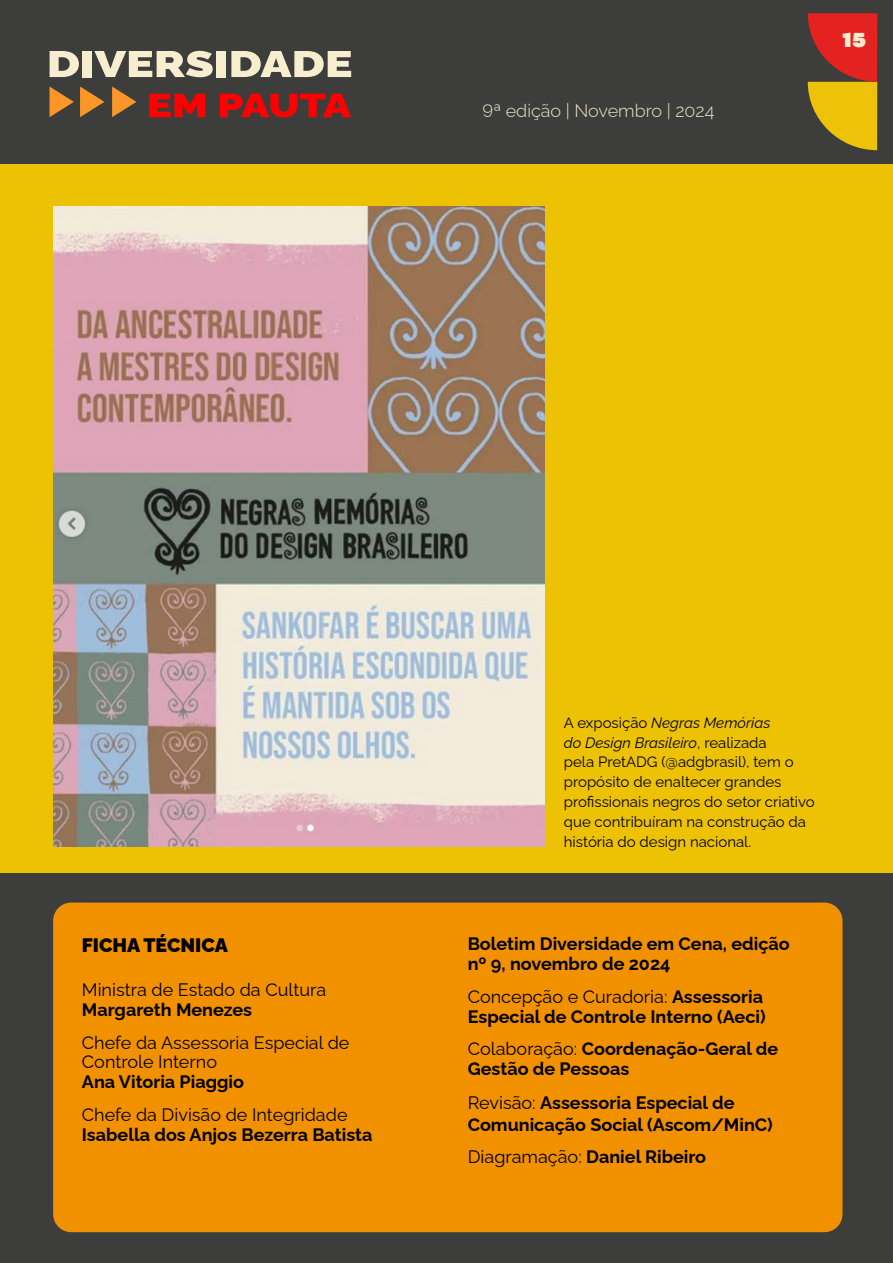
<style>
.page{position:relative;width:893px;height:1263px;background:#fff}
.page>*{position:absolute;margin:0;border:0;box-sizing:border-box;transform-origin:0 0}
.t1{font:800 21px "Noir Pro";color:#f7edcf}
.t2{font:900 19.5px "Raleway";color:#000}
.t3{font:700 18px/19.8px "Raleway";color:#000}
.t4{font:18px/19.8px "Raleway";color:#000}
.t5{font:300 18px "Raleway";color:#efe7c8}
.t6{font:15px/19.8px "Raleway";color:#000}
.s1{font-style:italic}
.s2{font-weight:400}
</style>
<div class="page">
<div style="left:0;top:0;width:893px;height:168px;background:#3d3d3b"></div>
<svg style="left:808px;top:13px;width:69px;height:137px"></svg>
<svg style="left:50px;top:51px;width:29px;height:26px"></svg>
<div style="left:83px;top:51px;width:9px;height:26px;background:#f7edcf"></div>
<svg style="left:94px;top:51px;width:119px;height:26px"></svg>
<div style="left:217px;top:51px;width:9px;height:26px;background:#f7edcf"></div>
<svg style="left:231px;top:51px;width:120px;height:26px"></svg>
<svg style="left:112px;top:87px;width:24px;height:30px"></svg>
<svg style="left:80px;top:87px;width:24px;height:30px"></svg>
<svg style="left:50px;top:87px;width:24px;height:30px"></svg>
<svg style="left:149px;top:94px;width:56px;height:23px"></svg>
<svg style="left:220px;top:94px;width:131px;height:23px"></svg>
<div style="left:0;top:165px;width:893px;height:1098px;background:#edc205"></div>
<div style="left:0;top:874px;width:893px;height:389px;background:#3d3d3b"></div>
<div style="left:53px;top:902px;width:789px;height:330px;background:#f29100;border-radius:18px"></div>
<img style="left:53px;top:206px;width:491px;height:640px">
<p class="t5" style="left:483px;top:96px;width:233px">9ª edição | Novembro | 2024</p>
<p class="t1" style="left:842px;top:22px;width:26px">15</p>
<p class="t2" style="left:82px;top:930px;width:147px">FICHA TÉCNICA</p>
<p class="t4" style="left:82px;top:978px;width:246px">Ministra de Estado da Cultura</p>
<p class="t3" style="left:82px;top:998px;width:172px">Margareth Menezes</p>
<p class="t4" style="left:82px;top:1030px;width:269px">Chefe da Assessoria Especial de<br>Controle Interno</p>
<p class="t3" style="left:82px;top:1070px;width:164px">Ana Vitoria Piaggio</p>
<p class="t4" style="left:82px;top:1103px;width:267px">Chefe da Divisão de Integridade</p>
<p class="t3" style="left:82px;top:1122px;width:292px">Isabella dos Anjos Bezerra Batista</p>
<p class="t6" style="left:564px;top:711px;width:252px">A exposição <span class="s1">Negras Memórias<br>do Design Brasileiro</span>, realizada<br>pela PretADG (@adgbrasil), tem o propósito de enaltecer grandes profissionais negros do setor criativo que contribuíram na construção da história do design nacional.</p>
<p class="t3" style="left:468px;top:932px;width:324px">Boletim Diversidade em Cena, edição nº 9, novembro de 2024</p>
<p class="t3" style="left:468px;top:985px;width:299px"><span class="s2">Concepção e Curadoria:</span> Assessoria<br>Especial de Controle Interno (Aeci)</p>
<p class="t3" style="left:468px;top:1037px;width:312px"><span class="s2">Colaboração:</span> Coordenação-Geral de<br>Gestão de Pessoas</p>
<p class="t3" style="left:468px;top:1090px;width:307px;line-height:21.6px"><span class="s2">Revisão:</span> Assessoria Especial de<br>Comunicação Social (Ascom/MinC)</p>
<p class="t3" style="left:468px;top:1145px;width:240px"><span class="s2">Diagramação:</span> Daniel Ribeiro</p>
</div>
